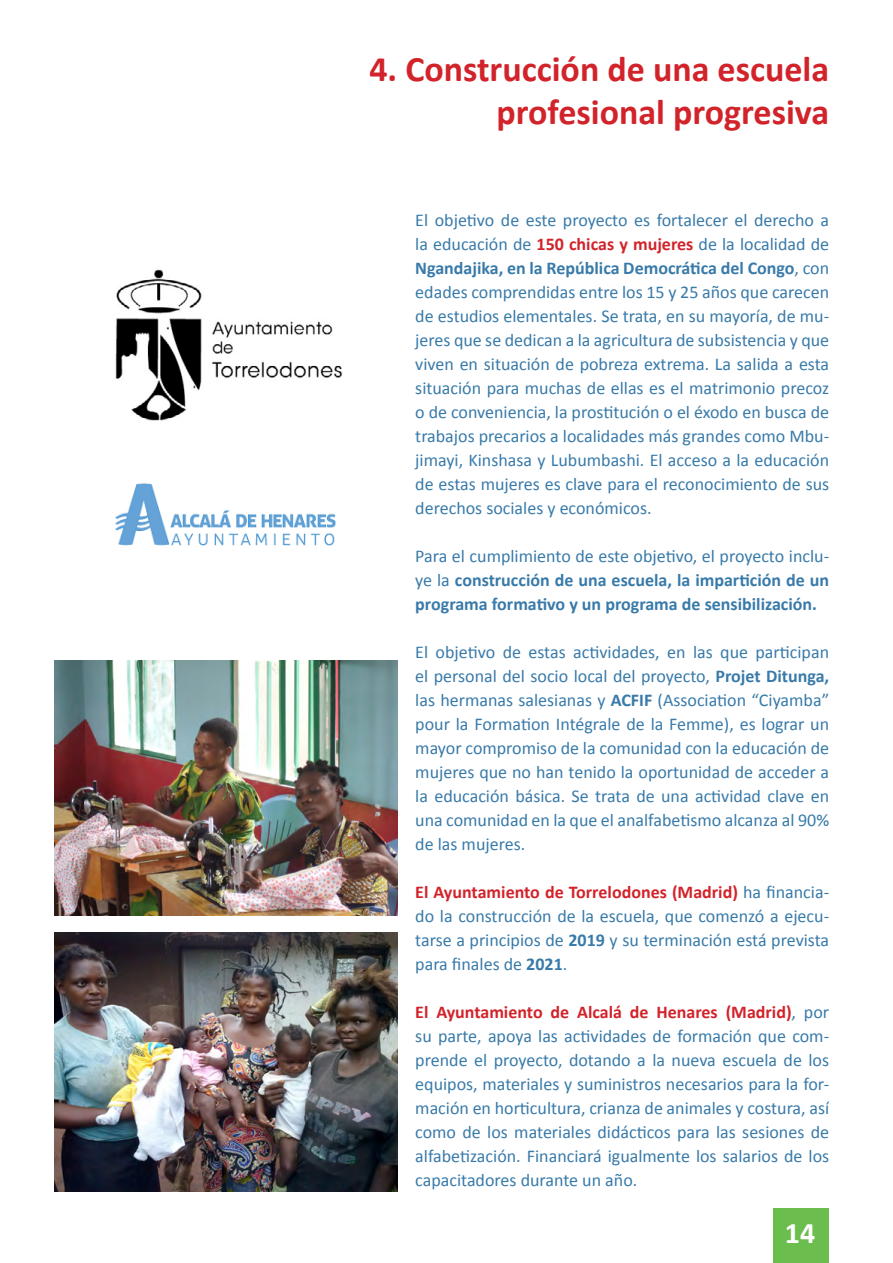
<style>
.page{position:relative;width:893px;height:1263px;background:#fff}
.page>*{position:absolute;margin:0;border:0;box-sizing:border-box;transform-origin:0 0}
.t1{font:700 36px/43.2px "Calibri";color:#d2232a;text-align:right}
.t2{font:700 30px "Calibri";color:#fff}
.t3{font:18px/24px "Calibri";color:#387aa9;text-align:justify}
.t4{font:700 18px/24px "Calibri";color:#387aa9;text-align:justify}
.s1{font-weight:700;color:#d2232a}
.s2{font-weight:700}
.s3{font-weight:400}
</style>
<div class="page">
<div style="left:773px;top:1209px;width:56px;height:54px;background:#6bbe4e"></div>
<img style="left:54px;top:661px;width:343px;height:255px">
<img style="left:115px;top:269px;width:228px;height:152px">
<img style="left:115px;top:483px;width:221px;height:63px">
<img style="left:54px;top:933px;width:343px;height:258px">
<h1 class="t1" style="left:369px;top:46px;width:461px">4. Construcción de una escuela profesional progresiva</h1>
<p class="t3" style="left:415px;top:207px;width:415px">El objetivo de este proyecto es fortalecer el derecho a la educación de <span class="s1">150 chicas y mujeres</span> de la localidad de <span class="s2">Ngandajika, en la República Democrática del Congo</span>, con edades comprendidas entre los 15 y 25 años que carecen de estudios elementales. Se trata, en su mayoría, de mu&shy;jeres que se dedican a la agricultura de subsistencia y que viven en situación de pobreza extrema. La salida a esta situación para muchas de ellas es el matrimonio precoz o de conveniencia, la prostitución o el éxodo en busca de trabajos precarios a localidades más grandes como Mbu&shy;jimayi, Kinshasa y Lubumbashi. El acceso a la educación de estas mujeres es clave para el reconocimiento de sus derechos sociales y económicos.</p>
<p class="t4" style="left:415px;top:543px;width:415px"><span class="s3">Para el cumplimiento de este objetivo, el proyecto inclu&shy;ye la</span> construcción de una escuela, la impartición de un programa formativo y un programa de sensibilización.</p>
<p class="t3" style="left:415px;top:639px;width:415px">El objetivo de estas actividades, en las que participan el personal del socio local del proyecto, <span class="s2">Projet Ditunga, </span>las hermanas salesianas y <span class="s2">ACFIF</span> (Association “Ciyamba” pour la Formation Intégrale de la Femme), es lograr un mayor compromiso de la comunidad con la educación de mujeres que no han tenido la oportunidad de acceder a la educación básica. Se trata de una actividad clave en una comunidad en la que el analfabetismo alcanza al 90% de las mujeres.</p>
<p class="t3" style="left:415px;top:879px;width:415px"><span class="s1">El Ayuntamiento de Torrelodones (Madrid)</span> ha financia&shy;do la construcción de la escuela, que comenzó a ejecu&shy;tarse a principios de <span class="s2">2019</span> y su terminación está prevista para finales de <span class="s2">2021</span>.</p>
<p class="t3" style="left:415px;top:999px;width:415px"><span class="s1">El Ayuntamiento de Alcalá de Henares (Madrid)</span>, por su parte, apoya las actividades de formación que com&shy;prende el proyecto, dotando a la nueva escuela de los equipos, materiales y suministros necesarios para la for&shy;mación en horticultura, crianza de animales y costura, así como de los materiales didácticos para las sesiones de alfabetización. Financiará igualmente los salarios de los capacitadores durante un año.</p>
<h2 class="t2" style="left:785px;top:1212px;width:32px">14</h2>
</div>
